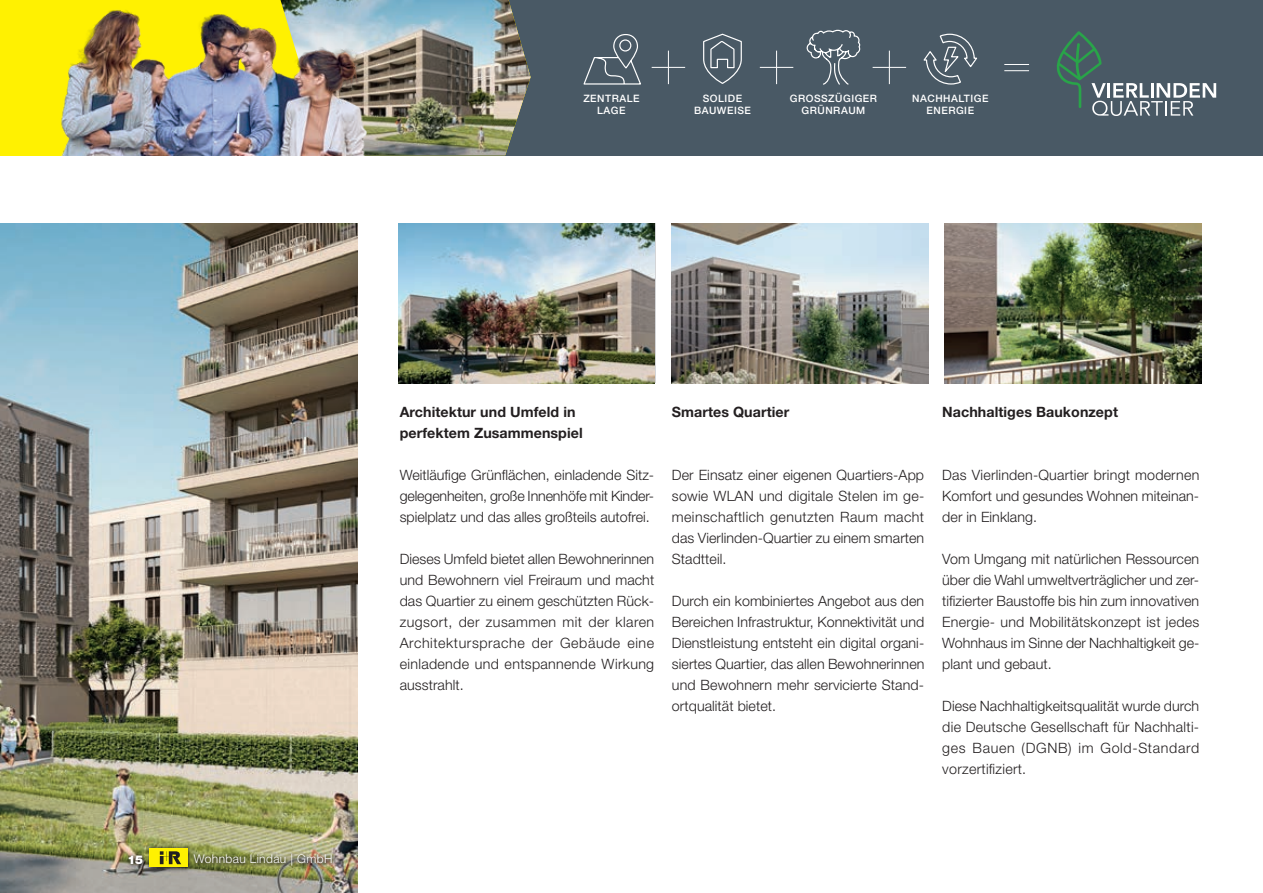
<style>
.page{position:relative;width:1263px;height:893px;background:#fff}
.page>*{position:absolute;margin:0;border:0;box-sizing:border-box;transform-origin:0 0}
.t1{font:300 14.25px/21px "Helvetica Neue LT Std";letter-spacing:.005em;color:#231f20;text-align:justify}
.t2{font:700 14.25px/21px "Helvetica Neue LT Std";letter-spacing:.005em;color:#231f20}
.t3{font:300 12px "Helvetica Neue LT Std";letter-spacing:.03em;color:#fff}
.t4{font:900 12px "Helvetica Neue LT Std";color:#fff}
.t5{font:500 10.2px/12px "Helvetica Neue LT Std";letter-spacing:.05em;color:#fff;text-align:center}
</style>
<div class="page">
<div style="left:0;top:0;width:371px;height:156px;background:#fff101"></div>
<div style="left:330px;top:0;width:933px;height:156px;background:#495965"></div>
<img style="left:395px;top:0;width:136px;height:155px">
<img style="left:60px;top:0;width:335px;height:156px">
<img style="left:0;top:223px;width:357px;height:670px">
<img style="left:399px;top:223px;width:255px;height:160px">
<img style="left:671px;top:223px;width:257px;height:160px">
<img style="left:945px;top:223px;width:256px;height:160px">
<img style="left:125px;top:844px;width:212px;height:28px">
<div style="left:150px;top:848px;width:38px;height:19px;background:#fff101"></div>
<svg style="left:160px;top:851px;width:21px;height:13px"></svg>
<svg style="left:1056px;top:31px;width:160px;height:85px"></svg>
<hr style="left:873px;top:67px;width:33px;height:1px;background:#fff">
<hr style="left:889px;top:51px;width:1px;height:33px;background:#fff">
<hr style="left:760px;top:67px;width:33px;height:1px;background:#fff">
<hr style="left:776px;top:51px;width:1px;height:33px;background:#fff">
<hr style="left:652px;top:67px;width:33px;height:1px;background:#fff">
<hr style="left:668px;top:51px;width:1px;height:33px;background:#fff">
<svg style="left:1004px;top:64px;width:25px;height:7px"></svg>
<svg style="left:703px;top:33px;width:39px;height:51px"></svg>
<svg style="left:583px;top:34px;width:58px;height:51px"></svg>
<svg style="left:923px;top:33px;width:55px;height:52px"></svg>
<svg style="left:806px;top:29px;width:55px;height:56px"></svg>
<p class="t5" style="left:790px;top:92px;width:89px">GROSSZÜGIGER<br>GRÜNRAUM</p>
<p class="t5" style="left:583px;top:92px;width:58px">ZENTRALE<br>LAGE</p>
<p class="t5" style="left:912px;top:92px;width:78px">NACHHALTIGE<br>ENERGIE</p>
<p class="t5" style="left:694px;top:92px;width:58px">SOLIDE<br>BAUWEISE</p>
<p class="t4" style="left:128px;top:852px;width:17px">15</p>
<p class="t3" style="left:194px;top:852px;width:140px">Wohnbau Lindau | GmbH</p>
<p class="t2" style="left:400px;top:401px;width:185px">Architektur und Umfeld in perfektem Zusammenspiel</p>
<p class="t1" style="left:400px;top:464px;width:256px">Weitläufige Grünflächen, einladende Sitz&shy;gelegenheiten, große Innenhöfe mit Kinder&shy;spielplatz und das alles großteils autofrei.</p>
<p class="t1" style="left:400px;top:548px;width:256px">Dieses Umfeld bietet allen Bewohnerinnen und Bewohnern viel Freiraum und macht das Quartier zu einem geschützten Rück&shy;zugsort, der zusammen mit der klaren Architektursprache der Gebäude eine einladende und entspannende Wirkung ausstrahlt.</p>
<p class="t2" style="left:672px;top:401px;width:119px">Smartes Quartier</p>
<p class="t1" style="left:672px;top:464px;width:254px">Der Einsatz einer eigenen Quartiers-App sowie WLAN und digitale Stelen im ge&shy;meinschaftlich genutzten Raum macht das Vierlinden-Quartier zu einem smarten Stadtteil.</p>
<p class="t1" style="left:672px;top:590px;width:254px">Durch ein kombiniertes Angebot aus den Bereichen Infrastruktur, Konnektivität und Dienstleistung entsteht ein digital organi&shy;siertes Quartier, das allen Bewohnerinnen und Bewohnern mehr servicierte Stand&shy;ortqualität bietet.</p>
<p class="t2" style="left:942px;top:401px;width:177px">Nachhaltiges Baukonzept</p>
<p class="t1" style="left:942px;top:464px;width:259px">Das Vierlinden-Quartier bringt modernen Komfort und gesundes Wohnen miteinan&shy;der in Einklang.</p>
<p class="t1" style="left:942px;top:548px;width:259px">Vom Umgang mit natürlichen Ressourcen über die Wahl umweltverträglicher und zer&shy;tifizierter Baustoffe bis hin zum innovativen Energie- und Mobilitätskonzept ist jedes Wohnhaus im Sinne der Nachhaltigkeit ge&shy;plant und gebaut.</p>
<p class="t1" style="left:942px;top:695px;width:258px">Diese Nachhaltigkeitsqualität wurde durch die Deutsche Gesellschaft für Nachhalti&shy;ges Bauen (DGNB) im Gold-Standard vorzertifiziert.</p>
</div>
